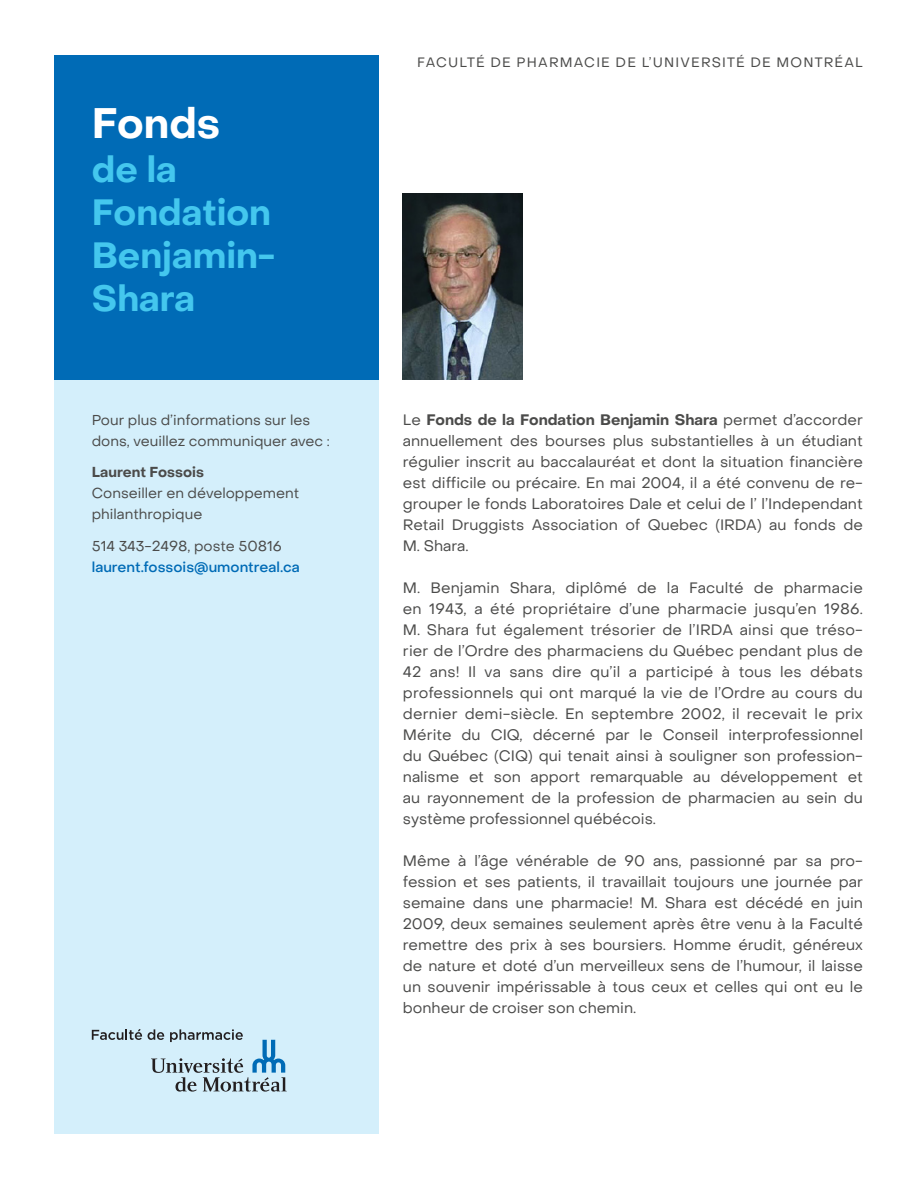
<style>
.page{position:relative;width:918px;height:1188px;background:#fff}
.page>*{position:absolute;margin:0;border:0;box-sizing:border-box;transform-origin:0 0}
.t1{font:700 42px "Object Sans";color:#fff}
.t2{font:700 36px "Object Sans";color:#44c7ee}
.t3{font:15px/21px "Object Sans";color:#4b4b4a;text-align:justify}
.t4{font:14.25px/21px "Object Sans";color:#4b4b4a}
.t5{font:500 14.25px "Object Sans";color:#006bb6}
.t6{font:13.5px "Object Sans";letter-spacing:.085em;color:#4b4b4a}
.s1{font-weight:700}
</style>
<div class="page">
<div style="left:54px;top:379px;width:325px;height:755px;background:#d4effb"></div>
<div style="left:54px;top:55px;width:325px;height:324px;background:#006bb6"></div>
<svg style="left:92px;top:1029px;width:50px;height:11px"></svg>
<svg style="left:148px;top:1029px;width:139px;height:63px"></svg>
<img style="left:403px;top:194px;width:119px;height:185px">
<p class="t1" style="left:92px;top:98px;width:130px">Fonds</p>
<p class="t2" style="left:92px;top:147px;width:86px">de la</p>
<p class="t2" style="left:92px;top:190px;width:181px">Fondation</p>
<p class="t2" style="left:92px;top:233px;width:185px">Benjamin-</p>
<p class="t2" style="left:92px;top:277px;width:105px">Shara</p>
<p class="t4" style="left:92px;top:410px;width:220px">Pour plus d’informations sur les</p>
<p class="t4" style="left:92px;top:431px;width:240px">dons, veuillez communiquer avec :</p>
<p class="t4" style="left:92px;top:462px;width:209px"><span class="s1">Laurent Fossois<br></span>Conseiller en développement philanthropique</p>
<p class="t4" style="left:92px;top:536px;width:192px">514 343-2498, poste 50816</p>
<p class="t5" style="left:92px;top:558px;width:209px">laurent.fossois@umontreal.ca</p>
<p class="t6" style="left:417px;top:54px;width:447px">FACULTÉ DE PHARMACIE DE L’UNIVERSITÉ DE MONTRÉAL</p>
<p class="t3" style="left:403px;top:409px;width:461px">Le <span class="s1">Fonds de la Fondation Benjamin Shara</span> permet d’accorder annuellement des bourses plus substantielles à un étudiant régulier inscrit au baccalauréat et dont la situation financière est difficile ou précaire. En mai 2004, il a été convenu de re&shy;grouper le fonds Laboratoires Dale et celui de l’ l’Independant Retail Druggists Association of Quebec (IRDA) au fonds de M. Shara.</p>
<p class="t3" style="left:403px;top:577px;width:462px">M. Benjamin Shara, diplômé de la Faculté de pharmacie en 1943, a été propriétaire d’une pharmacie jusqu’en 1986.<br>M. Shara fut également trésorier de l’IRDA ainsi que tréso&shy;rier de l’Ordre des pharmaciens du Québec pendant plus de 42 ans! Il va sans dire qu’il a participé à tous les débats professionnels qui ont marqué la vie de l’Ordre au cours du dernier demi-siècle. En septembre 2002, il recevait le prix Mérite du CIQ, décerné par le Conseil interprofessionnel du Québec (CIQ) qui tenait ainsi à souligner son profession&shy;nalisme et son apport remarquable au développement et au rayonnement de la profession de pharmacien au sein du système professionnel québécois.</p>
<p class="t3" style="left:403px;top:850px;width:462px">Même à l’âge vénérable de 90 ans, passionné par sa pro&shy;fession et ses patients, il travaillait toujours une journée par semaine dans une pharmacie! M. Shara est décédé en juin 2009, deux semaines seulement après être venu à la Faculté remettre des prix à ses boursiers. Homme érudit, généreux de nature et doté d’un merveilleux sens de l’humour, il laisse un souvenir impérissable à tous ceux et celles qui ont eu le bonheur de croiser son chemin.</p>
</div>
